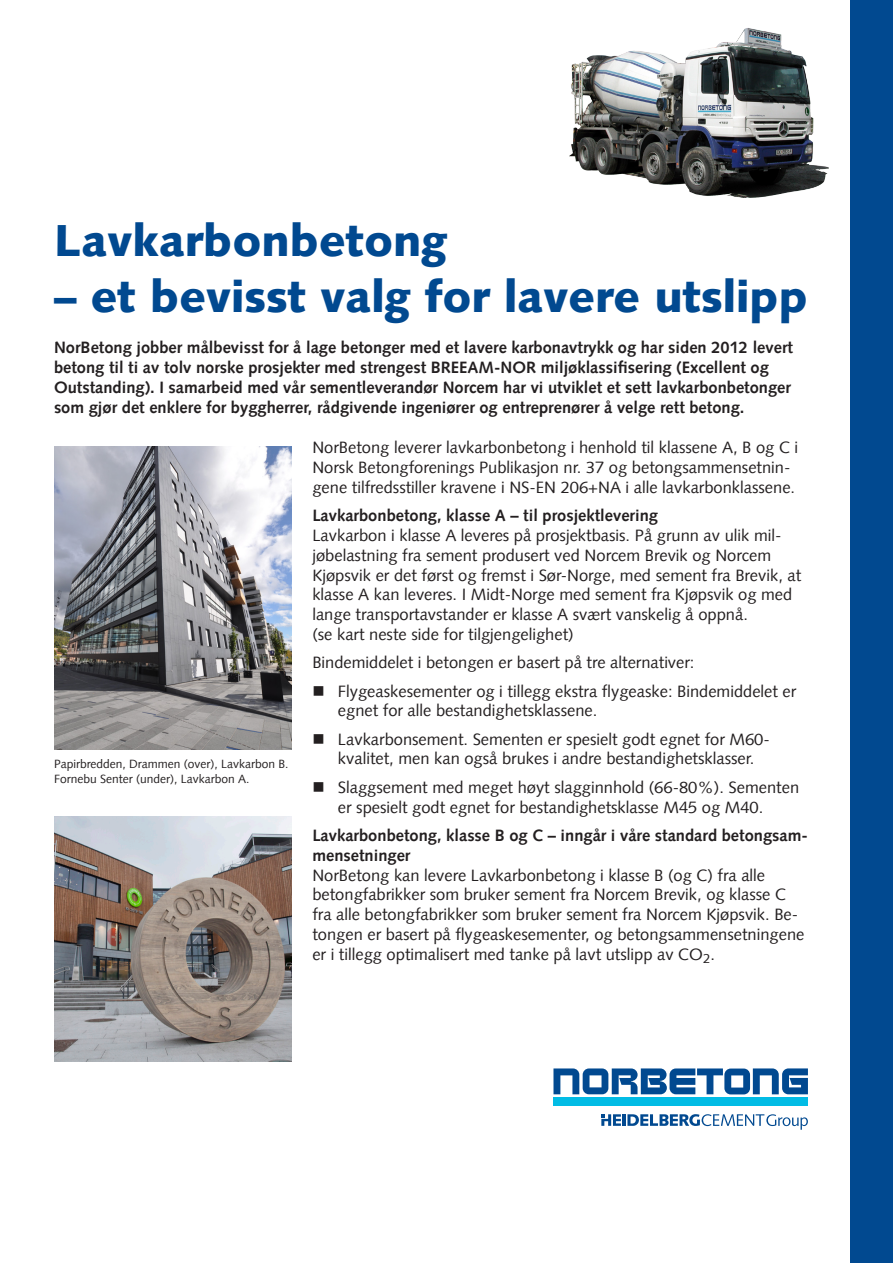
<style>
.page{position:relative;width:893px;height:1263px;background:#fff}
.page>*{position:absolute;margin:0;border:0;box-sizing:border-box;transform-origin:0 0}
.Tittel{font:900 45px "Syntax";color:#014990}
.Tekst{font:16.5px/19.8px "Syntax";color:#231f20}
.Ingress{font:700 16.5px/19.8px "Syntax";color:#231f20}
.Mellomtittel{font:700 16.5px/19.8px "Syntax";color:#231f20}
.Figurtekst{font:12px/14.4px "Syntax";color:#231f20}
</style>
<div class="page">
<div style="left:850px;top:0;width:43px;height:1263px;background:#014990"></div>
<img style="left:569px;top:28px;width:259px;height:170px">
<div style="left:553px;top:1097px;width:255px;height:8px;background:#02bce5"></div>
<svg style="left:553px;top:1068px;width:255px;height:26px"></svg>
<svg style="left:601px;top:1114px;width:207px;height:16px"></svg>
<img style="left:54px;top:816px;width:237px;height:245px">
<img style="left:54px;top:446px;width:237px;height:304px">
<p class="Tittel" style="left:54px;top:214px;width:395px">Lavkarbonbetong</p>
<p class="Tittel" style="left:54px;top:270px;width:755px">– et bevisst valg for lavere utslipp</p>
<p class="Ingress" style="left:54px;top:338px;width:740px">NorBetong jobber målbevisst for å lage betonger med et lavere karbonavtrykk og har siden 2012 levert betong til ti av tolv norske prosjekter med strengest BREEAM-NOR miljøklassifisering (Excellent og Outstanding). I samarbeid med vår sementleverandør Norcem har vi utviklet et sett lavkarbonbetonger som gjør det enklere for byggherrer, rådgivende ingeniører og entreprenører å velge rett betong.</p>
<p class="Figurtekst" style="left:54px;top:757px;width:236px">Papirbredden, Drammen (over), Lavkarbon B.<br>Fornebu Senter (under), Lavkarbon A.</p>
<p class="Tekst" style="left:312px;top:438px;width:487px">NorBetong leverer lavkarbonbetong i henhold til klassene A, B og C i<br>Norsk Betongforenings Publikasjon nr. 37 og betongsammensetnin&shy;gene tilfredsstiller kravene i NS-EN 206+NA i alle lavkarbonklassene.</p>
<p class="Mellomtittel" style="left:312px;top:506px;width:347px">Lavkarbonbetong, klasse A – til prosjektlevering</p>
<p class="Tekst" style="left:312px;top:525px;width:490px">Lavkarbon i klasse A leveres på prosjektbasis. På grunn av ulik mil&shy;jøbelastning fra sement produsert ved Norcem Brevik og Norcem Kjøpsvik er det først og fremst i Sør-Norge, med sement fra Brevik, at klasse A kan leveres. I Midt-Norge med sement fra Kjøpsvik og med lange transportavstander er klasse A svært vanskelig å oppnå.<br>(se kart neste side for tilgjengelighet)</p>
<p class="Tekst" style="left:312px;top:653px;width:384px">Bindemiddelet i betongen er basert på tre alternativer:</p>
<p class="Tekst" style="left:338px;top:681px;width:460px">Flygeaskesementer og i tillegg ekstra flygeaske: Bindemiddelet er egnet for alle bestandighetsklassene.</p>
<p class="Tekst" style="left:338px;top:729px;width:433px">Lavkarbonsement. Sementen er spesielt godt egnet for M60- kvalitet, men kan også brukes i andre bestandighetsklasser.</p>
<p class="Tekst" style="left:338px;top:777px;width:463px">Slaggsement med meget høyt slagginnhold (66-80%). Sementen er spesielt godt egnet for bestandighetsklasse M45 og M40.</p>
<p class="Mellomtittel" style="left:312px;top:825px;width:497px">Lavkarbonbetong, klasse B og C – inngår i våre standard betongsam&shy;mensetninger</p>
<p class="Tekst" style="left:312px;top:865px;width:494px">NorBetong kan levere Lavkarbonbetong i klasse B (og C) fra alle betongfabrikker som bruker sement fra Norcem Brevik, og klasse C fra alle betongfabrikker som bruker sement fra Norcem Kjøpsvik. Be&shy;tongen er basert på flygeaskesementer, og betongsammensetningene er i tillegg optimalisert med tanke på lavt utslipp av CO<sub>2</sub>.</p>
</div>
